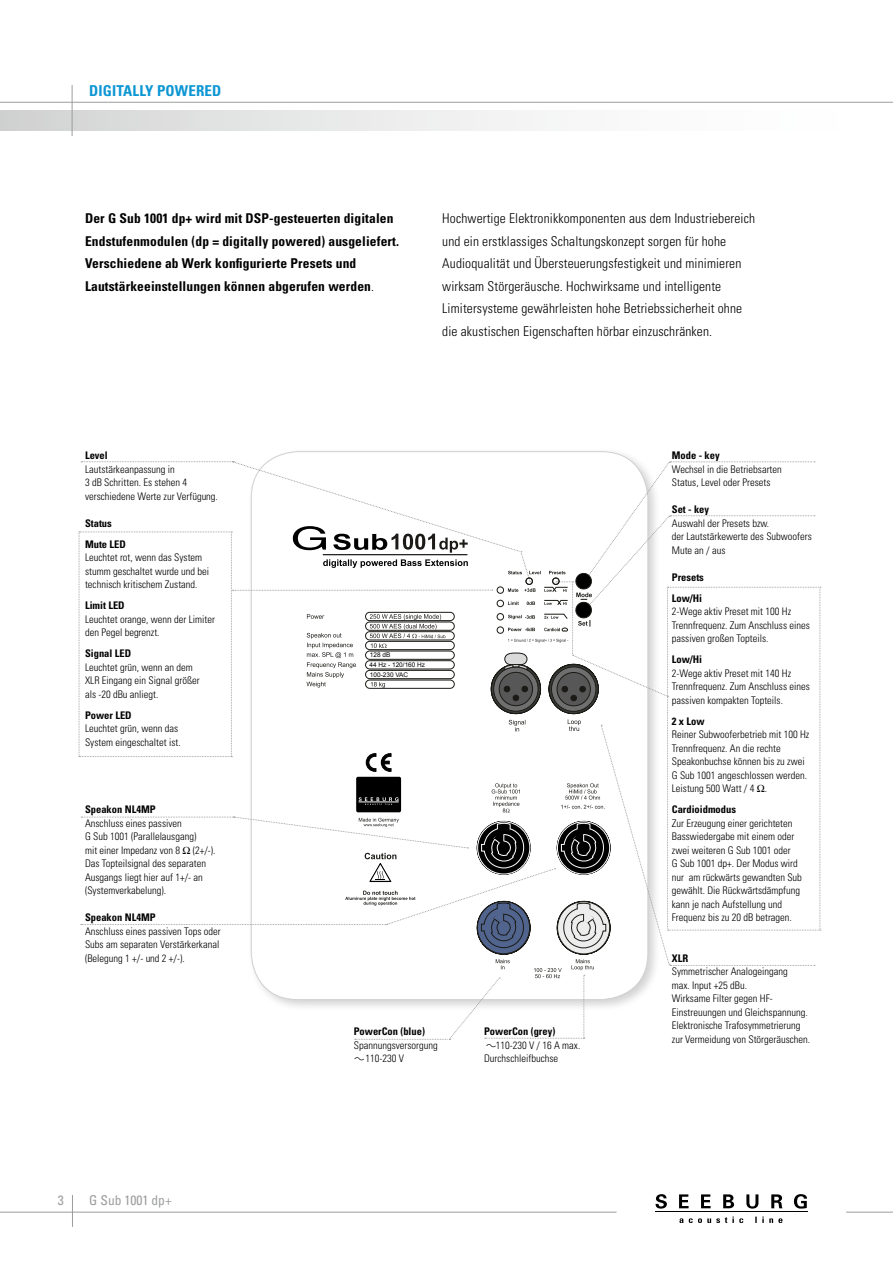
<style>
.page{position:relative;width:893px;height:1263px;background:#fff}
.page>*{position:absolute;margin:0;border:0;box-sizing:border-box;transform-origin:0 0}
.t1{font:700 condensed 15px "Univers LT";color:#0c96d4}
.t2{font:300 condensed 13.5px/22.5px "Univers LT";letter-spacing:.01em;color:#000}
.t3{font:700 condensed 13.5px/22.5px "Univers LT";letter-spacing:.01em;color:#000}
.t4{font:condensed 13.5px "Univers LT";color:#9c9d9d}
.t5{font:condensed 13.5px "Univers";color:#9c9d9d}
.t6{font:300 condensed 10.5px/13.5px "Univers LT";color:#000}
.t7{font:700 condensed 10.5px/21px "Univers LT";color:#000}
.t8{font:300 condensed 10.5px/13.5px "Univers";color:#000}
.t9{font:700 condensed 10.5px "Univers";color:#000}
.t10{font:6.45px/10.1px "Arial";color:#000}
.s1{font-weight:300}
</style>
<div class="page">
<div style="left:0;top:111px;width:893px;height:19px;background:linear-gradient(to right,#d5d6d6,#fff)"></div>
<hr style="left:0;top:102px;width:893px;height:1px;background:#9c9d9d">
<hr style="left:72px;top:85px;width:1px;height:51px;background:#9c9d9d">
<hr style="left:0;top:1212px;width:617px;height:1px;background:#9c9d9d">
<hr style="left:846px;top:1212px;width:47px;height:1px;background:#9c9d9d">
<hr style="left:655px;top:1211px;width:152px;height:1px;background:#000">
<svg style="left:679px;top:1216px;width:103px;height:7px"></svg>
<svg style="left:655px;top:1194px;width:12px;height:14px"></svg>
<svg style="left:679px;top:1194px;width:10px;height:14px"></svg>
<svg style="left:701px;top:1194px;width:10px;height:14px"></svg>
<svg style="left:723px;top:1194px;width:11px;height:14px"></svg>
<svg style="left:746px;top:1194px;width:12px;height:14px"></svg>
<svg style="left:771px;top:1194px;width:11px;height:14px"></svg>
<svg style="left:794px;top:1194px;width:13px;height:14px"></svg>
<hr style="left:72px;top:1195px;width:1px;height:32px;background:#9c9d9d">
<svg style="left:354px;top:1057px;width:10px;height:4px"></svg>
<svg style="left:79px;top:461px;width:742px;height:587px"></svg>
<h1 class="t1" style="left:89px;top:81px;width:17px">Digitall</h1>
<h1 class="t1" style="left:145px;top:81px;width:31px">y Powered</h1>
<p class="t3" style="left:85px;top:207px;width:316px">Der G Sub 1001 dp+ wird mit DSP-gesteuerten digitalen Endstufenmodulen (dp = digitally powered) ausgeliefert.<br>Verschiedene ab Werk konfigurierte Presets und Lautstärkeeinstellungen können abgerufen werden<span class="s1">.</span></p>
<p class="t2" style="left:442px;top:207px;width:314px">Hochwertige Elektronikkomponenten aus dem Industriebereich und ein erstklassiges Schaltungskonzept sorgen für hohe Audioqualität und Übersteuerungsfestigkeit und minimieren wirksam Störgeräusche. Hochwirksame und intelligente Limitersysteme gewährleisten hohe Betriebssicherheit ohne die akustischen Eigenschaften hörbar einzuschränken.</p>
<p class="t7" style="left:85px;top:445px;width:24px">Level</p>
<p class="t6" style="left:85px;top:462px;width:134px">Lautstärkeanpassung in<br>3 dB Schritten. Es stehen 4 verschiedene Werte zur Verfügung.</p>
<p class="t7" style="left:85px;top:512px;width:42px">Status<br>Mute LED</p>
<p class="t6" style="left:85px;top:551px;width:126px">Leuchtet rot, wenn das System stumm geschaltet wurde und bei technisch kritischem Zustand.</p>
<p class="t7" style="left:85px;top:595px;width:41px">Limit LED</p>
<p class="t6" style="left:85px;top:612px;width:132px">Leuchtet orange, wenn der Limiter den Pegel begrenzt.</p>
<p class="t7" style="left:85px;top:643px;width:48px">Signal LED</p>
<p class="t6" style="left:85px;top:660px;width:116px">Leuchtet grün, wenn an dem<br>XLR Eingang ein Signal größer als -20 dBu anliegt.</p>
<p class="t7" style="left:85px;top:704px;width:48px">Power LED</p>
<p class="t6" style="left:85px;top:722px;width:97px">Leuchtet grün, wenn das<br>System eingeschaltet ist.</p>
<p class="t7" style="left:85px;top:799px;width:72px">Speakon NL4MP</p>
<p class="t6" style="left:85px;top:816px;width:132px">Anschluss eines passiven<br>G Sub 1001 (Parallelausgang)<br>mit einer Impedanz von 8 Ω (2+/-).<br>Das Topteilsignal des separaten<br>Ausgangs liegt hier auf 1+/- an (Systemverkabelung).</p>
<p class="t7" style="left:85px;top:907px;width:72px">Speakon NL4MP</p>
<p class="t6" style="left:85px;top:924px;width:137px">Anschluss eines passiven Tops oder<br>Subs am separaten Verstärkerkanal (Belegung 1 +/- und 2 +/-).</p>
<p class="t5" style="left:58px;top:1191px;width:7px">3</p>
<p class="t4" style="left:89px;top:1191px;width:84px">G Sub 1001 dp+</p>
<p class="t10" style="left:369px;top:650px;width:57px">128 dB<br>44 Hz - 120/160 Hz</p>
<p class="t10" style="left:370px;top:669px;width:40px">100-230 VAC</p>
<p class="t9" style="left:354px;top:1025px;width:73px">PowerCon (blue)</p>
<p class="t8" style="left:365px;top:1038px;width:74px;text-indent:-12px">Spannungsversorgung<br>110-230 V</p>
<p class="t9" style="left:484px;top:1025px;width:73px">PowerCon (grey)</p>
<p class="t8" style="left:484px;top:1038px;width:98px;text-indent:12px">110-230 V / 16 A max.<br>Durchschleifbuchse</p>
<p class="t7" style="left:672px;top:445px;width:49px">Mode - key</p>
<p class="t6" style="left:672px;top:462px;width:111px">Wechsel in die Betriebsarten<br>Status, Level oder Presets</p>
<p class="t7" style="left:672px;top:499px;width:39px">Set - key</p>
<p class="t6" style="left:672px;top:516px;width:141px">Auswahl der Presets bzw.<br>der Lautstärkewerte des Subwoofers<br>Mute an / aus</p>
<p class="t7" style="left:672px;top:566px;width:34px">Presets<br>Low/Hi</p>
<p class="t6" style="left:672px;top:605px;width:139px">2-Wege aktiv Preset mit 100 Hz<br>Trennfrequenz. Zum Anschluss eines passiven großen Topteils.</p>
<p class="t7" style="left:672px;top:649px;width:32px">Low/Hi</p>
<p class="t6" style="left:672px;top:666px;width:139px">2-Wege aktiv Preset mit 140 Hz<br>Trennfrequenz. Zum Anschluss eines passiven kompakten Topteils.</p>
<p class="t7" style="left:672px;top:710px;width:34px">2 x Low</p>
<p class="t6" style="left:672px;top:728px;width:139px">Reiner Subwooferbetrieb mit 100 Hz<br>Trennfrequenz. An die rechte<br>Speakonbuchse können bis zu zwei<br>G Sub 1001 angeschlossen werden.<br>Leistung 500 Watt / 4 Ω.</p>
<p class="t7" style="left:672px;top:799px;width:66px">Cardioidmodus</p>
<p class="t6" style="left:672px;top:816px;width:132px">Zur Erzeugung einer gerichteten<br>Basswiedergabe mit einem oder zwei weiteren G Sub 1001 oder<br>G Sub 1001 dp+. Der Modus wird nur am rückwärts gewandten Sub gewählt. Die Rückwärtsdämpfung kann je nach Aufstellung und<br>Frequenz bis zu 20 dB betragen.</p>
<p class="t7" style="left:672px;top:947px;width:18px">XLR</p>
<p class="t6" style="left:672px;top:965px;width:140px">Symmetrischer Analogeingang<br>max. Input +25 dBu.<br>Wirksame Filter gegen HF-<br>Einstreuungen und Gleichspannung.<br>Elektronische Trafosymmetrierung zur Vermeidung von Störgeräuschen.</p>
</div>
